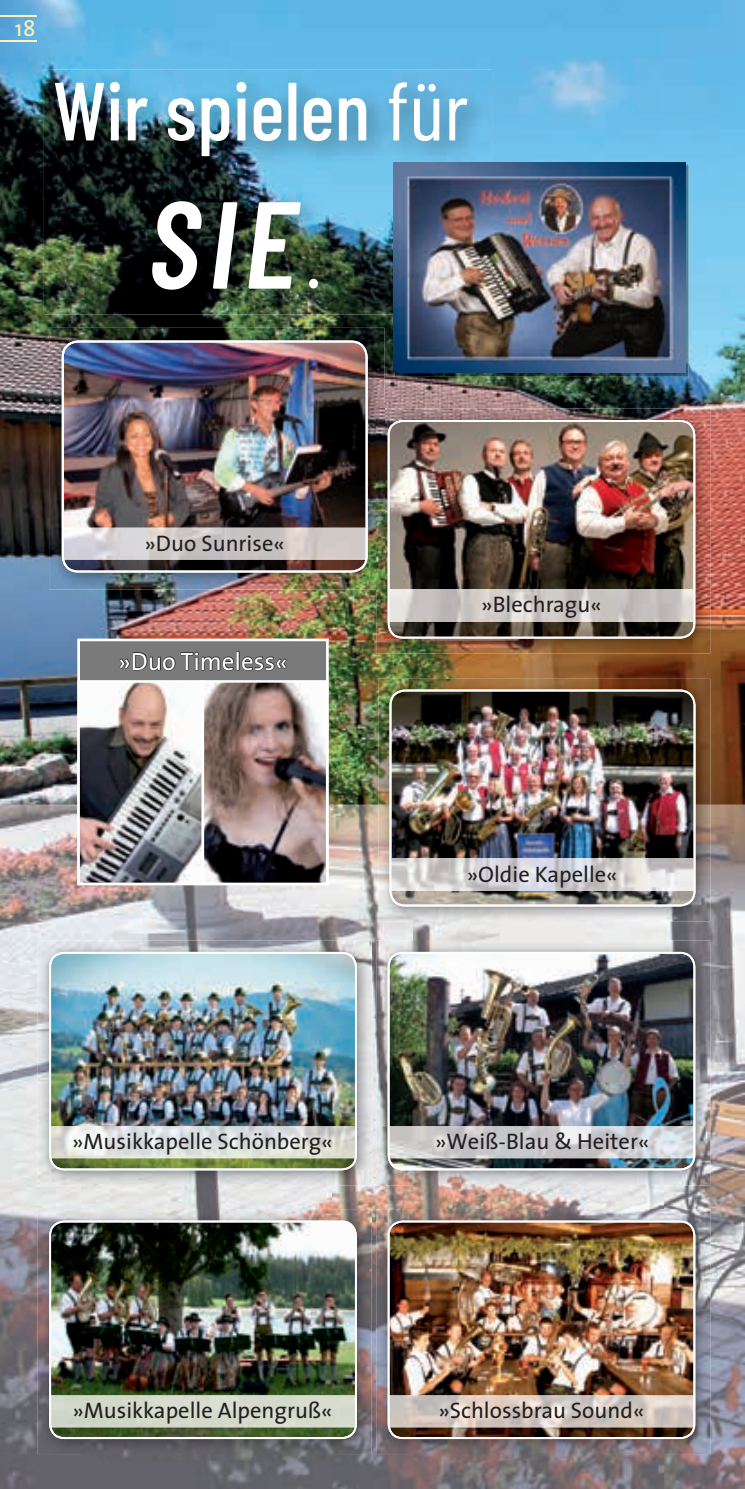
<style>
.page{position:relative;width:745px;height:1489px;background:#fff}
.page>*{position:absolute;margin:0;border:0;box-sizing:border-box;transform-origin:0 0}
.t1{font:italic 600 123.5px "Barlow Condensed";color:#fff}
.t2{font:500 82.25px "Barlow Condensed";color:#fff}
.t3{font:25px "The Sans";color:#fff}
.t4{font:22.5px "The Sans";color:#231f20}
.t5{font:22.5px "The Sans";color:#feefbc}
.s1{font-weight:400}
.s2{font-weight:400;font-style:normal;font-size:82.25px}
</style>
<div class="page">
<img style="left:0;top:804px;width:413px;height:171px">
<img style="left:662px;top:804px;width:82px;height:684px">
<img style="left:413px;top:921px;width:249px;height:19px">
<img style="left:0;top:975px;width:82px;height:513px">
<img style="left:331px;top:975px;width:82px;height:513px">
<img style="left:82px;top:1185px;width:249px;height:23px">
<img style="left:413px;top:1185px;width:249px;height:23px">
<img style="left:82px;top:1453px;width:249px;height:35px">
<img style="left:413px;top:1453px;width:249px;height:35px">
<img style="left:0;top:0;width:744px;height:804px">
<hr style="left:0;top:15px;width:36px;height:2px;background:#feefbc">
<hr style="left:0;top:40px;width:36px;height:2px;background:#feefbc">
<img style="left:44px;top:70px;width:447px;height:244px">
<img style="left:394px;top:163px;width:294px;height:214px">
<img style="left:393px;top:163px;width:292px;height:210px">
<img style="left:376px;top:408px;width:333px;height:245px">
<img style="left:387px;top:420px;width:307px;height:218px">
<img style="left:389px;top:589px;width:304px;height:32px">
<hr style="left:693px;top:589px;width:1px;height:32px;background:#fff">
<hr style="left:388px;top:589px;width:1px;height:32px;background:#fff">
<img style="left:376px;top:1208px;width:333px;height:245px">
<img style="left:387px;top:1220px;width:307px;height:218px">
<svg style="left:388px;top:1395px;width:306px;height:32px;background:#d4c9c2"></svg>
<img style="left:376px;top:940px;width:333px;height:245px">
<img style="left:387px;top:951px;width:307px;height:219px">
<svg style="left:388px;top:1126px;width:306px;height:32px;background:#cdced1"></svg>
<img style="left:378px;top:678px;width:332px;height:243px">
<img style="left:389px;top:689px;width:306px;height:217px">
<img style="left:391px;top:858px;width:302px;height:32px">
<hr style="left:693px;top:858px;width:1px;height:32px;background:#fff">
<hr style="left:390px;top:858px;width:1px;height:32px;background:#fff">
<img style="left:49px;top:328px;width:335px;height:261px">
<img style="left:376px;top:408px;width:8px;height:181px">
<img style="left:62px;top:340px;width:305px;height:232px">
<svg style="left:63px;top:527px;width:303px;height:32px;background:#cfcaca"></svg>
<img style="left:38px;top:940px;width:333px;height:245px">
<img style="left:49px;top:951px;width:307px;height:219px">
<svg style="left:50px;top:1126px;width:305px;height:32px;background:#dce0dd"></svg>
<img style="left:38px;top:1208px;width:333px;height:245px">
<img style="left:49px;top:1220px;width:307px;height:218px">
<div style="left:50px;top:1395px;width:305px;height:32px;background:#d4d9cc"></div>
<svg style="left:77px;top:638px;width:251px;height:42px;background:#8a8888"></svg>
<img style="left:77px;top:680px;width:251px;height:205px">
<svg style="left:118px;top:651px;width:116px;height:20px;background:#615f60"></svg>
<div style="left:236px;top:651px;width:3px;height:19px;border:1px solid #231f20"></div>
<svg style="left:241px;top:656px;width:46px;height:15px"></svg>
<p class="t5" style="left:15px;top:10px;width:22px">18</p>
<h2 class="t2" style="left:53px;top:60px;width:417px">Wir spielen <span class="s1">für</span></h2>
<h1 class="t1" style="left:147px;top:167px;width:176px">SIE<span class="s2">.</span></h1>
<p class="t4" style="left:144px;top:525px;width:142px">»Duo Sunrise«</p>
<p class="t3" style="left:118px;top:640px;width:171px">»Duo Timeless«</p>
<p class="t4" style="left:72px;top:1122px;width:262px">»Musikkapelle Schönberg«</p>
<p class="t4" style="left:481px;top:586px;width:122px">»Blechragu«</p>
<p class="t4" style="left:466px;top:855px;width:152px">»Oldie Kapelle«</p>
<p class="t4" style="left:435px;top:1122px;width:216px">»Weiß-Blau &amp; Heiter«</p>
<p class="t4" style="left:72px;top:1391px;width:262px">»Musikkapelle Alpengruß«</p>
<p class="t4" style="left:438px;top:1391px;width:207px">»Schlossbrau Sound«</p>
</div>
